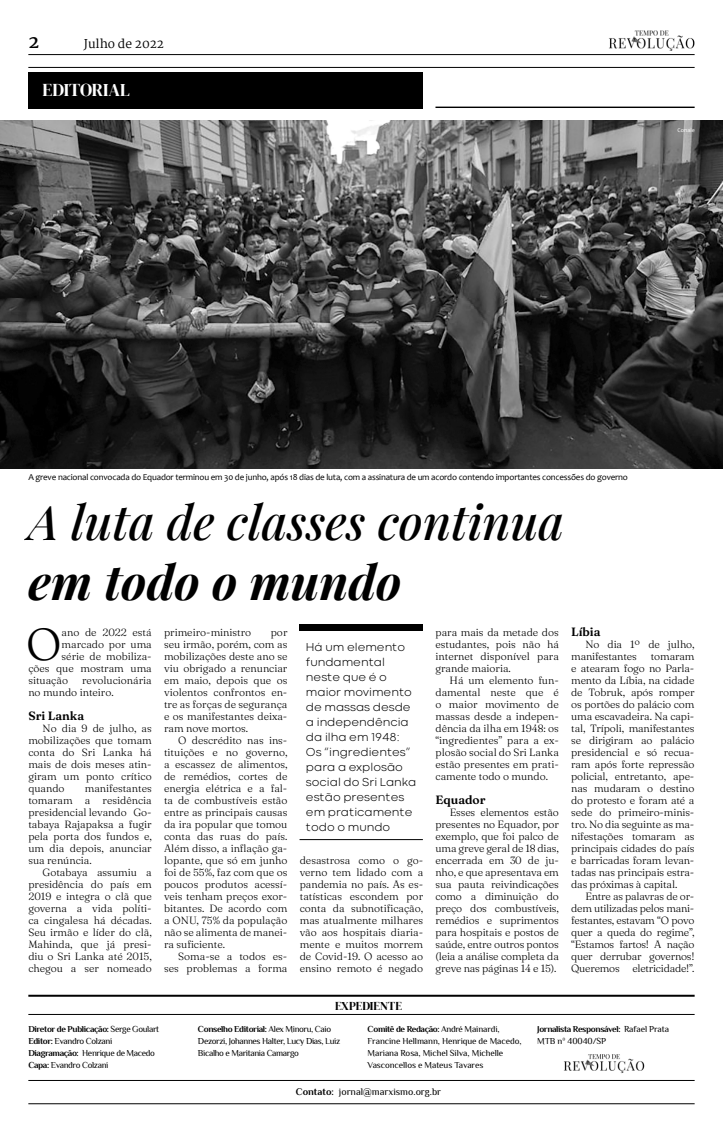
<style>
.page{position:relative;width:723px;height:1134px;background:#fff}
.page>*{position:absolute;margin:0;border:0;box-sizing:border-box;transform-origin:0 0}
.t1{font:italic 500 48px "Playfair Display";color:#000}
.t2{font:italic 700 48px "Playfair Display";color:#000}
.t3{font:300 44.8px "Fraunces 9 pt";color:#000}
.t4{font:18px "DM Serif Display";color:#fff}
.t5{font:700 18px "Martel";color:#000}
.t6{font:300 12px/15px "Codec Cold";color:#000}
.t7{font:600 12px "Fraunces 9 pt";color:#000}
.t8{font:12px "Martel";color:#000}
.t9{font:12px "DM Serif Display";color:#000}
.t10{font:300 10.5px/12px "Fraunces 9 pt";color:#000;text-align:justify}
.t11{font:10px "Philosopher";color:#000}
.t12{font:9px/12px "Philosopher";letter-spacing:-.04em;color:#000}
.t13{font:9px/12px "Philosopher";letter-spacing:-.01em;color:#000}
.t14{font:9px "Candara";letter-spacing:-.02em;color:#000}
.t15{font:6px "Candara";color:#fff}
.s1{font-weight:700}
</style>
<div class="page">
<hr style="left:28px;top:54px;width:666px;height:1px;background:#000">
<img style="left:609px;top:30px;width:85px;height:21px">
<div style="left:28px;top:73px;width:395px;height:36px;background:#000"></div>
<hr style="left:28px;top:67px;width:666px;height:1px;background:#000">
<hr style="left:435px;top:107px;width:259px;height:1px;background:#000">
<hr style="left:28px;top:1103px;width:666px;height:1px;background:#000">
<img style="left:564px;top:1054px;width:81px;height:20px">
<hr style="left:28px;top:995px;width:666px;height:2px;background:#000">
<hr style="left:28px;top:1080px;width:666px;height:1px;background:#000">
<hr style="left:28px;top:1014px;width:666px;height:1px;background:#000">
<hr style="left:299px;top:839px;width:124px;height:1px;background:#000">
<div style="left:299px;top:624px;width:124px;height:6px;background:#000"></div>
<img style="left:0;top:120px;width:723px;height:348px">
<h3 class="t5" style="left:28px;top:31px;width:12px">2</h3>
<p class="t8" style="left:84px;top:37px;width:82px">Julho de 2022</p>
<h3 class="t4" style="left:43px;top:80px;width:89px">EDITORIAL</h3>
<p class="t15" style="left:677px;top:126px;width:19px">Conaie</p>
<p class="t14" style="left:28px;top:471px;width:601px">A greve nacional convocada do Equador terminou em 30 de junho, após 18 dias de luta, com a assinatura de um acordo contendo importantes concessões do governo</p>
<h1 class="t1" style="left:28px;top:485px;width:537px">A luta de classes continua</h1>
<h1 class="t2" style="left:28px;top:545px;width:375px">em todo o mundo</h1>
<h2 class="t3" style="left:26px;top:609px;width:37px">O</h2>
<p class="t10" style="left:62px;top:626px;width:92px">ano de 2022 está</p>
<p class="t10" style="left:435px;top:626px;width:125px">para mais da metade dos estudantes, pois não há internet disponível para grande maioria.</p>
<p class="t10" style="left:435px;top:674px;width:125px;text-indent:14px">Há um elemento fun&shy;damental neste que é o maior movimento de massas desde a indepen&shy;dência da ilha em 1948: os “ingredientes” para a ex&shy;plosão social do Sri Lanka estão presentes em prati&shy;camente todo o mundo.</p>
<p class="t7" style="left:435px;top:790px;width:52px">Equador</p>
<p class="t10" style="left:435px;top:806px;width:125px;text-indent:14px">Esses elementos estão presentes no Equador, por exemplo, que foi palco de uma greve geral de 18 dias, encerrada em 30 de ju&shy;nho, e que apresentava em sua pauta reivindicações como a diminuição do preço dos combustíveis, remédios e suprimentos para hospitais e postos de saúde, entre outros pontos (leia a análise completa da greve nas páginas 14 e 15).</p>
<p class="t10" style="left:164px;top:626px;width:89px">primeiro-ministro</p>
<p class="t10" style="left:164px;top:626px;width:125px;text-indent:107px">por seu irmão, porém, com as mobilizações deste ano se viu obrigado a renunciar em maio, depois que os violentos confrontos en&shy;tre as forças de segurança e os manifestantes deixa&shy;ram nove mortos.</p>
<p class="t10" style="left:164px;top:734px;width:125px;text-indent:14px">O descrédito nas ins&shy;tituições e no governo, a escassez de alimentos, de remédios, cortes de energia elétrica e a fal&shy;ta de combustíveis estão entre as principais causas da ira popular que tomou conta das ruas do país.<br>Além disso, a inflação ga&shy;lopante, que só em junho foi de 55%, faz com que os poucos produtos acessí&shy;veis tenham preços exor&shy;bitantes. De acordo com a ONU, 75% da população não se alimenta de manei&shy;ra suficiente.</p>
<p class="t10" style="left:164px;top:950px;width:125px;text-align:right">Soma-se a todos es&shy;ses problemas a forma</p>
<p class="t10" style="left:62px;top:638px;width:92px">marcado por uma</p>
<p class="t10" style="left:62px;top:650px;width:92px">série de mobiliza-</p>
<p class="t10" style="left:28px;top:662px;width:125px">ções que mostram uma</p>
<p class="t10" style="left:28px;top:674px;width:41px">situação</p>
<p class="t6" style="left:306px;top:639px;width:112px">Há um elemento fundamental neste que é o maior movimento de massas desde a independência da ilha em 1948:<br>Os “ingredientes” para a explosão social do Sri Lanka estão presentes em praticamente todo o mundo</p>
<p class="t10" style="left:28px;top:674px;width:125px;text-indent:54px">revolucionária no mundo inteiro.</p>
<p class="t7" style="left:28px;top:706px;width:57px">Sri Lanka</p>
<p class="t10" style="left:28px;top:722px;width:125px;text-indent:14px">No dia 9 de julho, as mobilizações que tomam conta do Sri Lanka há mais de dois meses atin&shy;giram um ponto crítico quando</p>
<p class="t10" style="left:28px;top:782px;width:125px;text-indent:56px">manifestantes tomaram a residência presidencial levando Go&shy;tabaya Rajapaksa a fugir pela porta dos fundos e, um dia depois, anunciar sua renúncia.</p>
<p class="t10" style="left:28px;top:866px;width:125px;text-indent:14px">Gotabaya assumiu a presidência do país em 2019 e integra o clã que governa a vida políti&shy;ca cingalesa há décadas.<br>Seu irmão e líder do clã, Mahinda, que já presi&shy;diu o Sri Lanka até 2015, chegou a ser nomeado</p>
<p class="t10" style="left:300px;top:854px;width:125px">desastrosa como o go&shy;verno tem lidado com a pandemia no país. As es&shy;tatísticas escondem por conta da subnotificação, mas atualmente milhares vão aos hospitais diaria&shy;mente e muitos morrem de Covid-19. O acesso ao ensino remoto é negado</p>
<p class="t7" style="left:571px;top:622px;width:31px">Líbia</p>
<p class="t10" style="left:571px;top:638px;width:125px;text-indent:14px">No dia 1º de julho, manifestantes</p>
<p class="t10" style="left:571px;top:650px;width:125px;text-indent:80px">tomaram e atearam fogo no Parla&shy;mento da Líbia, na cidade de Tobruk, após romper os portões do palácio com uma escavadeira. Na capi&shy;tal, Trípoli, manifestantes se dirigiram ao palácio presidencial e só recua&shy;ram após forte repressão policial, entretanto, ape&shy;nas mudaram o destino do protesto e foram até a sede do primeiro-minis&shy;tro. No dia seguinte as ma&shy;nifestações tomaram as principais cidades do país e barricadas foram levan&shy;tadas nas principais estra&shy;das próximas à capital.</p>
<p class="t10" style="left:571px;top:890px;width:125px;text-indent:14px">Entre as palavras de or&shy;dem utilizadas pelos mani&shy;festantes, estavam “O povo quer a queda do regime”, “Estamos fartos! A nação quer derrubar governos!<br>Queremos eletricidade!”.</p>
<p class="t9" style="left:335px;top:998px;width:69px">EXPEDIENTE</p>
<p class="t12" style="left:28px;top:1023px;width:132px"><span class="s1">Diretor de Publicação:</span> Serge Goulart<br><span class="s1">Editor:</span> Evandro Colzani<br><span class="s1">Diagramação:</span> Henrique de Macedo<br><span class="s1">Capa:</span> Evandro Colzani</p>
<p class="t12" style="left:198px;top:1023px;width:144px"><span class="s1">Conselho Editorial:</span> Alex Minoru, Caio<br>Dezorzi, Johannes Halter, Lucy Dias, Luiz<br>Bicalho e Maritania Camargo</p>
<p class="t13" style="left:368px;top:1023px;width:155px"><span class="s1">Comitê de Redação:</span> André Mainardi, Francine Hellmann, Henrique de Macedo, Mariana Rosa, Michel Silva, Michelle Vasconcellos e Mateus Tavares</p>
<p class="t13" style="left:537px;top:1023px;width:133px"><span class="s1">Jornalista Responsável:</span> Rafael Prata<br>MTB nº 40040/SP</p>
<p class="t11" style="left:296px;top:1085px;width:147px"><span class="s1">Contato:</span> jornal@marxismo.org.br</p>
</div>
